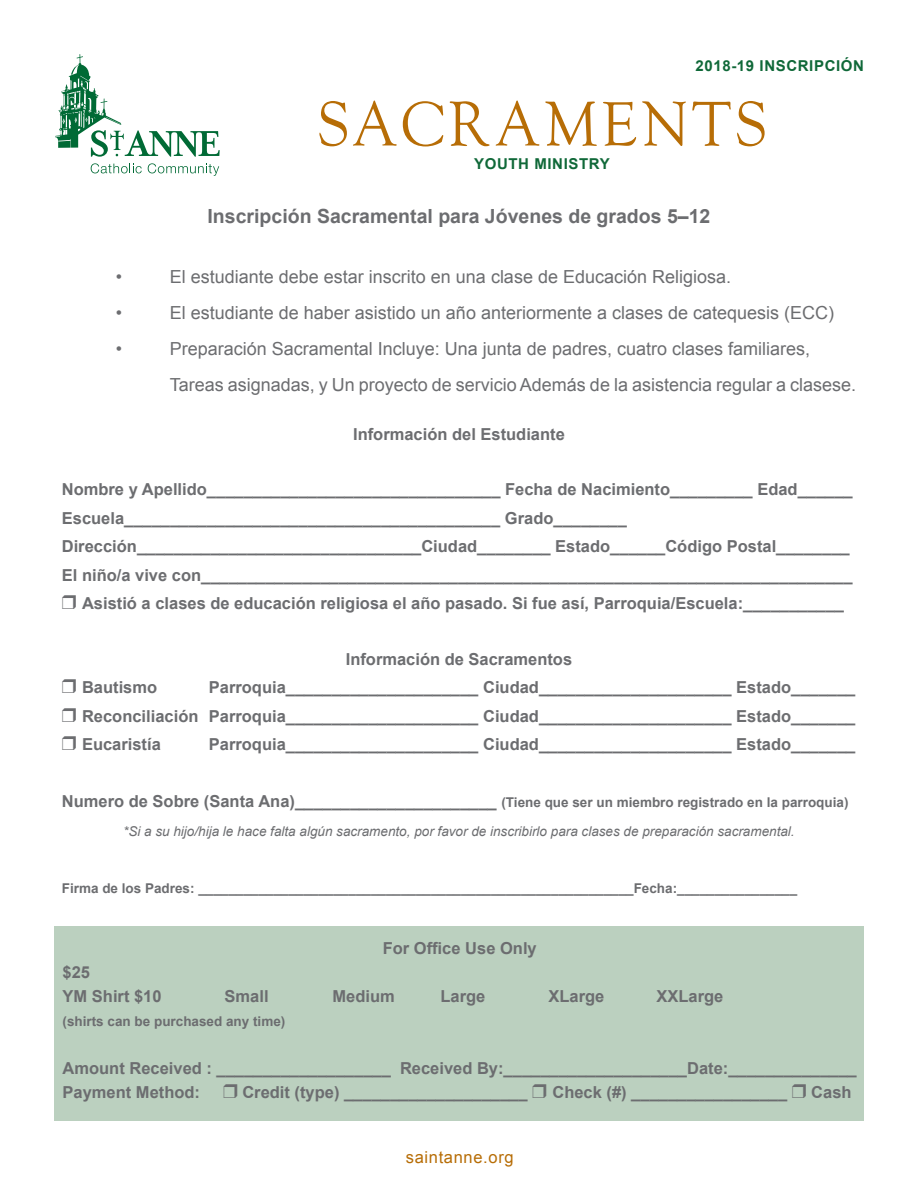
<style>
.page{position:relative;width:918px;height:1188px;background:#fff}
.page>*{position:absolute;margin:0;border:0;box-sizing:border-box;transform-origin:0 0}
.t1{font:55.5px "Goudy Old Style";letter-spacing:.04em;color:#b76d06}
.t2{font:700 19.5px "Arial";color:#6c6d70}
.t3{font:18px "Arial";color:#6c6d70}
.t4{font:700 16.5px "Arial";color:#6c6d70}
.t5{font:16.5px "Arial";letter-spacing:.04em;color:#b76d06}
.t6{font:700 15px "Arial";letter-spacing:.04em;color:#0f6838}
.t7{font:700 13.5px "Arial";color:#6c6d70}
.t8{font:italic 13.5px "Arial";color:#6c6d70}
.s1{font-size:13.5px}
</style>
<div class="page">
<div style="left:54px;top:927px;width:810px;height:194px;background:#bbd0bf"></div>
<svg style="left:91px;top:163px;width:51px;height:10px"></svg>
<svg style="left:148px;top:163px;width:71px;height:13px"></svg>
<svg style="left:56px;top:54px;width:164px;height:103px"></svg>
<p class="t6" style="left:696px;top:56px;width:170px">2018-19 INSCRIPCIÓN</p>
<p class="t1" style="left:317px;top:89px;width:451px">SACRAMENTS</p>
<p class="t6" style="left:474px;top:154px;width:137px">YOUTH MINISTRY</p>
<p class="t2" style="left:208px;top:203px;width:504px">Inscripción Sacramental para Jóvenes de grados 5–12</p>
<p class="t3" style="left:116px;top:265px;width:8px">•</p>
<p class="t3" style="left:170px;top:265px;width:563px">El estudiante debe estar inscrito en una clase de Educación Religiosa.</p>
<p class="t3" style="left:116px;top:301px;width:8px">•</p>
<p class="t3" style="left:170px;top:301px;width:666px">El estudiante de haber asistido un año anteriormente a clases de catequesis (ECC)</p>
<p class="t3" style="left:116px;top:337px;width:8px">•</p>
<p class="t3" style="left:170px;top:337px;width:642px">Preparación Sacramental Incluye: Una junta de padres, cuatro clases familiares,</p>
<p class="t3" style="left:170px;top:373px;width:688px">Tareas asignadas, y Un proyecto de servicio Además de la asistencia regular a clasese.</p>
<p class="t4" style="left:353px;top:423px;width:213px">Información del Estudiante</p>
<p class="t4" style="left:62px;top:479px;width:792px">Nombre y Apellido________________________________ Fecha de Nacimiento_________ Edad______</p>
<p class="t4" style="left:62px;top:507px;width:567px">Escuela_________________________________________ Grado________</p>
<p class="t4" style="left:62px;top:536px;width:789px">Dirección_______________________________Ciudad________ Estado______Código Postal________</p>
<p class="t4" style="left:62px;top:564px;width:792px">El niño/a vive con_______________________________________________________________________</p>
<p class="t4" style="left:82px;top:593px;width:764px">Asistió a clases de educación religiosa el año pasado. Si fue así, Parroquia/Escuela:___________</p>
<p class="t4" style="left:346px;top:648px;width:228px">Información de Sacramentos</p>
<p class="t4" style="left:82px;top:677px;width:77px">Bautismo</p>
<p class="t4" style="left:209px;top:677px;width:648px">Parroquia_____________________ Ciudad_____________________ Estado_______</p>
<p class="t4" style="left:82px;top:705px;width:775px">Reconciliación Parroquia_____________________ Ciudad_____________________ Estado_______</p>
<p class="t4" style="left:82px;top:734px;width:80px">Eucaristía</p>
<p class="t4" style="left:209px;top:734px;width:648px">Parroquia_____________________ Ciudad_____________________ Estado_______</p>
<p class="t4" style="left:62px;top:791px;width:788px">Numero de Sobre (Santa Ana)______________________ <span class="s1">(Tiene que ser un miembro registrado en la parroquia)</span></p>
<p class="t8" style="left:123px;top:822px;width:673px">*Si a su hijo/hija le hace falta algún sacramento, por favor de inscribirlo para clases de preparación sacramental.</p>
<p class="t7" style="left:62px;top:879px;width:737px">Firma de los Padres: __________________________________________________________Fecha:________________</p>
<p class="t4" style="left:383px;top:937px;width:156px">For Office Use Only</p>
<p class="t4" style="left:63px;top:961px;width:29px">$25</p>
<p class="t4" style="left:63px;top:985px;width:101px">YM Shirt $10</p>
<p class="t4" style="left:225px;top:985px;width:46px">Small</p>
<p class="t4" style="left:333px;top:985px;width:64px">Medium</p>
<p class="t4" style="left:441px;top:985px;width:46px">Large</p>
<p class="t4" style="left:549px;top:985px;width:57px">XLarge</p>
<p class="t4" style="left:657px;top:985px;width:68px">XXLarge</p>
<p class="t7" style="left:63px;top:1012px;width:224px">(shirts can be purchased any time)</p>
<p class="t4" style="left:63px;top:1057px;width:796px">Amount Received : ___________________ Received By:____________________Date:______________</p>
<p class="t4" style="left:63px;top:1081px;width:139px">Payment Method:</p>
<p class="t4" style="left:242px;top:1081px;width:287px">Credit (type) ____________________</p>
<p class="t4" style="left:552px;top:1081px;width:236px">Check (#) _________________</p>
<p class="t4" style="left:811px;top:1081px;width:42px">Cash</p>
<p class="t5" style="left:406px;top:1146px;width:109px">saintanne.org</p>
</div>
